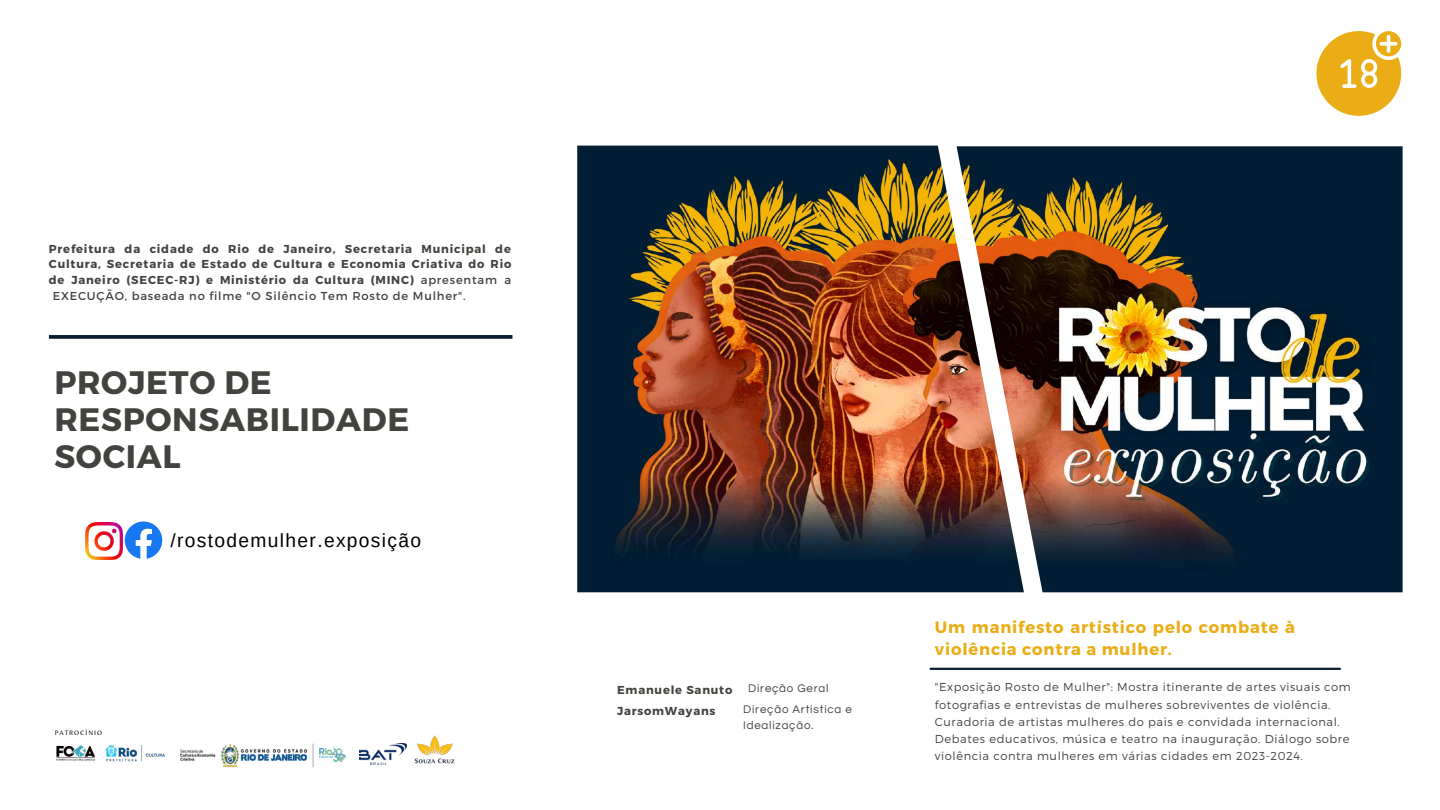
<style>
.page{position:relative;width:1440px;height:810px;background:#fff}
.page>*{position:absolute;margin:0;border:0;box-sizing:border-box;transform-origin:0 0}
.t1{font:700 32.4px/36.9px "Montserrat";letter-spacing:.02em;color:#44423e}
.t2{font:19.2px "Arimo";letter-spacing:.07em;color:#000}
.t3{font:700 16.4px/22.5px "Montserrat";letter-spacing:.05em;color:#eaad16}
.t4{font:300 11.5px/17.3px "Montserrat";letter-spacing:.05em;color:#44423e}
.t5{font:700 11.5px "Montserrat";letter-spacing:.07em;color:#44423e}
.t6{font:11.5px "Montserrat";letter-spacing:.07em;color:#44423e}
.t7{font:11.5px/15.8px "Questrial";letter-spacing:.07em;color:#44423e}
.t8{font:6.8px "Lin Biolinum O";letter-spacing:.13em;color:#000}
.s1{font-weight:400}
</style>
<div class="page">
<img style="left:577px;top:146px;width:380px;height:446px">
<img style="left:957px;top:146px;width:446px;height:446px">
<hr style="left:930px;top:668px;width:411px;height:2px;background:#0a1e31">
<svg style="left:49px;top:335px;width:463px;height:4px;background:#182b3d"></svg>
<svg style="left:125px;top:521px;width:37px;height:38px"></svg>
<img style="left:86px;top:523px;width:36px;height:36px">
<img style="left:359px;top:744px;width:48px;height:21px">
<img style="left:180px;top:743px;width:166px;height:24px">
<img style="left:56px;top:745px;width:109px;height:17px">
<img style="left:414px;top:735px;width:41px;height:29px">
<svg style="left:1316px;top:31px;width:85px;height:85px"></svg>
<p class="t5" style="left:49px;top:241px;width:463px">Prefeitura da cidade do Rio de Janeiro, Secretaria Municipal de</p>
<p class="t5" style="left:49px;top:257px;width:464px">Cultura, Secretaria de Estado de Cultura e Economia Criativa do Rio</p>
<p class="t5" style="left:49px;top:273px;width:464px">de Janeiro (SECEC-RJ) e Ministério da Cultura (MINC) <span class="s1">apresentam a</span></p>
<p class="t6" style="left:53px;top:288px;width:415px">EXECUÇÃO, baseada no filme "O Silêncio Tem Rosto de Mulher".</p>
<h1 class="t1" style="left:54px;top:363px;width:357px">PROJETO DE<br>RESPONSABILIDADE<br>SOCIAL</h1>
<h2 class="t2" style="left:171px;top:529px;width:252px">/rostodemulher.exposição</h2>
<p class="t8" style="left:55px;top:729px;width:49px">PATROCÍNIO</p>
<p class="t5" style="left:617px;top:682px;width:117px">Emanuele Sanuto</p>
<p class="t7" style="left:748px;top:681px;width:82px">Direção Geral</p>
<p class="t5" style="left:617px;top:703px;width:100px">JarsomWayans</p>
<p class="t7" style="left:743px;top:702px;width:110px">Direção Artística e<br>Idealização.</p>
<h3 class="t3" style="left:935px;top:615px;width:362px">Um manifesto artístico pelo combate à violência contra a mulher.</h3>
<p class="t4" style="left:935px;top:678px;width:417px">"Exposição Rosto de Mulher": Mostra itinerante de artes visuais com fotografias e entrevistas de mulheres sobreviventes de violência.<br>Curadoria de artistas mulheres do pais e convidada internacional.<br>Debates educativos, música e teatro na inauguração. Diálogo sobre violência contra mulheres em várias cidades em 2023-2024.</p>
</div>
